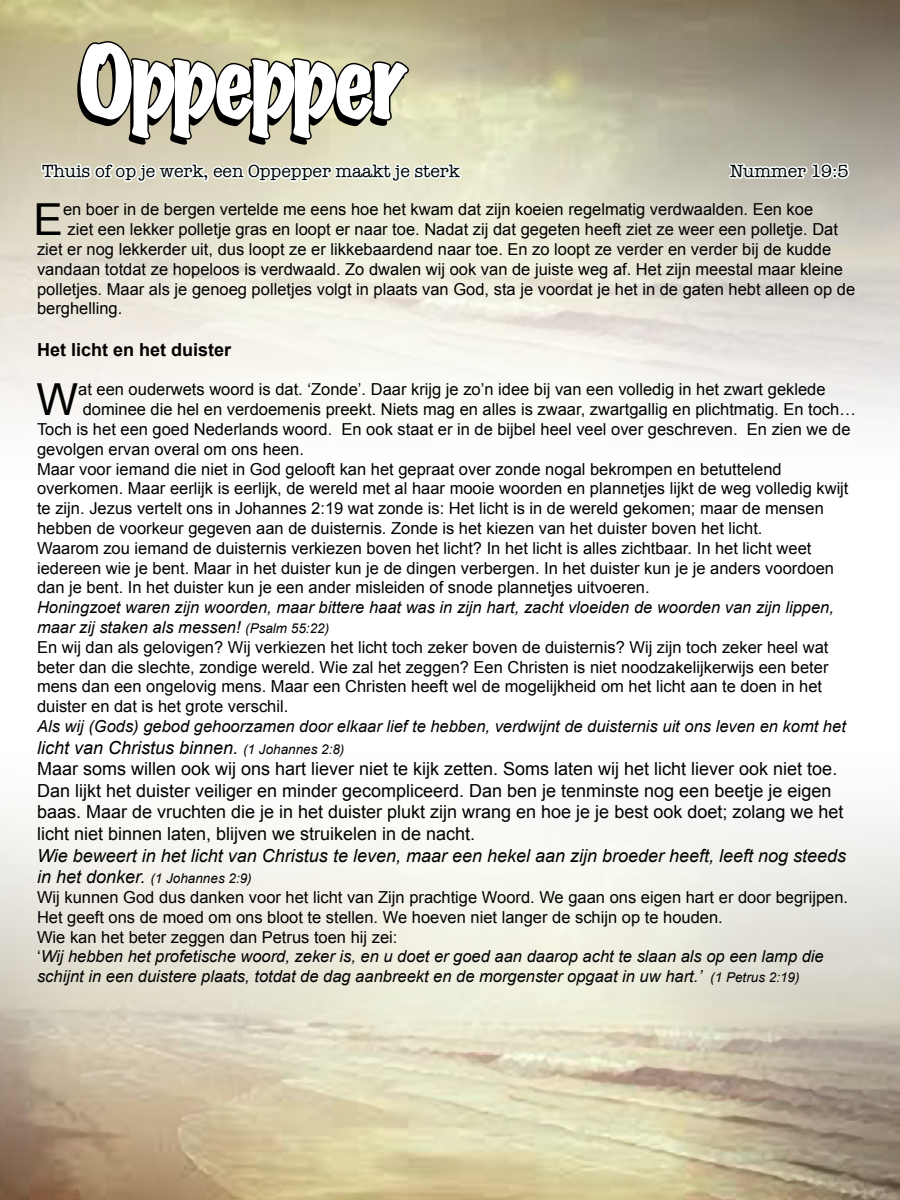
<style>
.page{position:relative;width:900px;height:1200px;background:#fff}
.page>*{position:absolute;margin:0;border:0;box-sizing:border-box;transform-origin:0 0}
.t1{font:expanded 90px "Marker Felt";letter-spacing:-.07em;color:#fff}
.t2{font:44.1px "Arial";color:#000}
.t3{font:18px/21.6px "Arial";color:#000}
.t4{font:italic 18px "Arial";color:#000}
.t5{font:18px "American Typewriter";color:#000}
.t6{font:700 18px "Arial";color:#000}
.t7{font:16.5px/19.8px "Arial";color:#000}
.t8{font:italic 16.5px/19.8px "Arial";color:#000}
.t9{font:italic 13.5px "Arial";color:#000}
.s1{font-size:13.5px}
.s2{font-size:18px}
.s3{font-style:normal}
</style>
<div class="page">
<img style="left:0;top:811px;width:900px;height:389px">
<img style="left:0;top:0;width:900px;height:427px">
<svg style="left:78px;top:39px;width:331px;height:102px;background:#a8a486"></svg>
<svg style="left:39px;top:155px;width:424px;height:41px"></svg>
<svg style="left:727px;top:86px;width:125px;height:162px;background:#bcb9ac"></svg>
<svg style="left:539px;top:57px;width:48px;height:50px;background:#beba94"></svg>
<p class="t1" style="left:78px;top:16px;width:331px">Oppepper</p>
<p class="t5" style="left:42px;top:157px;width:419px">Thuis of op je werk, een Oppepper maakt je sterk</p>
<p class="t5" style="left:730px;top:157px;width:120px">Nummer 19:5</p>
<p class="t2" style="left:34px;top:191px;width:31px">E</p>
<p class="t7" style="left:63px;top:200px;width:752px">en boer in de bergen vertelde me eens hoe het kwam dat zijn koeien regelmatig verdwaalden. Een koe</p>
<p class="t7" style="left:68px;top:220px;width:772px">ziet een lekker polletje gras en loopt er naar toe. Nadat zij dat gegeten heeft ziet ze weer een polletje. Dat</p>
<p class="t7" style="left:37px;top:239px;width:796px">ziet er nog lekkerder uit, dus loopt ze er likkebaardend naar toe. En zo loopt ze verder en verder bij de kudde</p>
<p class="t7" style="left:37px;top:259px;width:808px">vandaan totdat ze hopeloos is verdwaald. Zo dwalen wij ook van de juiste weg af. Het zijn meestal maar kleine</p>
<p class="t7" style="left:37px;top:279px;width:820px">polletjes. Maar als je genoeg polletjes volgt in plaats van God, sta je voordat je het in de gaten hebt alleen op de</p>
<p class="t7" style="left:37px;top:299px;width:87px">berghelling.</p>
<p class="t6" style="left:37px;top:338px;width:196px">Het licht en het duister</p>
<p class="t2" style="left:37px;top:371px;width:43px">W</p>
<p class="t7" style="left:78px;top:380px;width:779px">at een ouderwets woord is dat. ‘Zonde’. Daar krijg je zo’n idee bij van een volledig in het zwart geklede dominee die hel en verdoemenis preekt. Niets mag en alles is zwaar, zwartgallig en plichtmatig. En toch…</p>
<p class="t7" style="left:37px;top:419px;width:815px">Toch is het een goed Nederlands woord. En ook staat er in de bijbel heel veel over geschreven. En zien we de gevolgen ervan overal om ons heen.</p>
<p class="t7" style="left:37px;top:459px;width:813px">Maar voor iemand die niet in God gelooft kan het gepraat over zonde nogal bekrompen en betuttelend overkomen. Maar eerlijk is eerlijk, de wereld met al haar mooie woorden en plannetjes lijkt de weg volledig kwijt te zijn. Jezus vertelt ons in Johannes 2:19 wat zonde is: Het licht is in de wereld gekomen; maar de mensen hebben de voorkeur gegeven aan de duisternis. Zonde is het kiezen van het duister boven het licht.</p>
<p class="t7" style="left:37px;top:538px;width:798px">Waarom zou iemand de duisternis verkiezen boven het licht? In het licht is alles zichtbaar. In het licht weet iedereen wie je bent. Maar in het duister kun je de dingen verbergen. In het duister kun je je anders voordoen dan je bent. In het duister kun je een ander misleiden of snode plannetjes uitvoeren.</p>
<p class="t8" style="left:37px;top:598px;width:798px">Honingzoet waren zijn woorden, maar bittere haat was in zijn hart, zacht vloeiden de woorden van zijn lippen, maar zij staken als messen! <span class="s1">(Psalm 55:22)</span></p>
<p class="t7" style="left:37px;top:637px;width:793px">En wij dan als gelovigen? Wij verkiezen het licht toch zeker boven de duisternis? Wij zijn toch zeker heel wat beter dan die slechte, zondige wereld. Wie zal het zeggen? Een Christen is niet noodzakelijkerwijs een beter mens dan een ongelovig mens. Maar een Christen heeft wel de mogelijkheid om het licht aan te doen in het duister en dat is het grote verschil.</p>
<p class="t8" style="left:37px;top:716px;width:810px">Als wij (Gods) gebod gehoorzamen door elkaar lief te hebben, verdwijnt de duisternis uit ons leven en komt het</p>
<p class="t4" style="left:37px;top:736px;width:309px">licht van Christus binnen. <span class="s1">(1 Johannes 2:8)</span></p>
<p class="t3" style="left:37px;top:758px;width:808px">Maar soms willen ook wij ons hart liever niet te kijk zetten. Soms laten wij het licht liever ook niet toe.<br>Dan lijkt het duister veiliger en minder gecompliceerd. Dan ben je tenminste nog een beetje je eigen baas. Maar de vruchten die je in het duister plukt zijn wrang en hoe je je best ook doet; zolang we het licht niet binnen laten, blijven we struikelen in de nacht.</p>
<p class="t4" style="left:37px;top:844px;width:811px">Wie beweert in het licht van Christus te leven, maar een hekel aan zijn broeder heeft, leeft nog steeds</p>
<p class="t9" style="left:37px;top:870px;width:216px"><span class="s2">in het donker.</span> (1 Johannes 2:9)</p>
<p class="t7" style="left:37px;top:887px;width:813px">Wij kunnen God dus danken voor het licht van Zijn prachtige Woord. We gaan ons eigen hart er door begrijpen.<br>Het geeft ons de moed om ons bloot te stellen. We hoeven niet langer de schijn op te houden.<br>Wie kan het beter zeggen dan Petrus toen hij zei:</p>
<p class="t8" style="left:37px;top:947px;width:788px"><span class="s3">‘</span>Wij hebben het profetische woord, zeker is, en u doet er goed aan daarop acht te slaan als op een lamp die schijnt in een duistere plaats, totdat de dag aanbreekt en de morgenster opgaat in uw hart.’ <span class="s1">(1 Petrus 2:19)</span></p>
</div>
